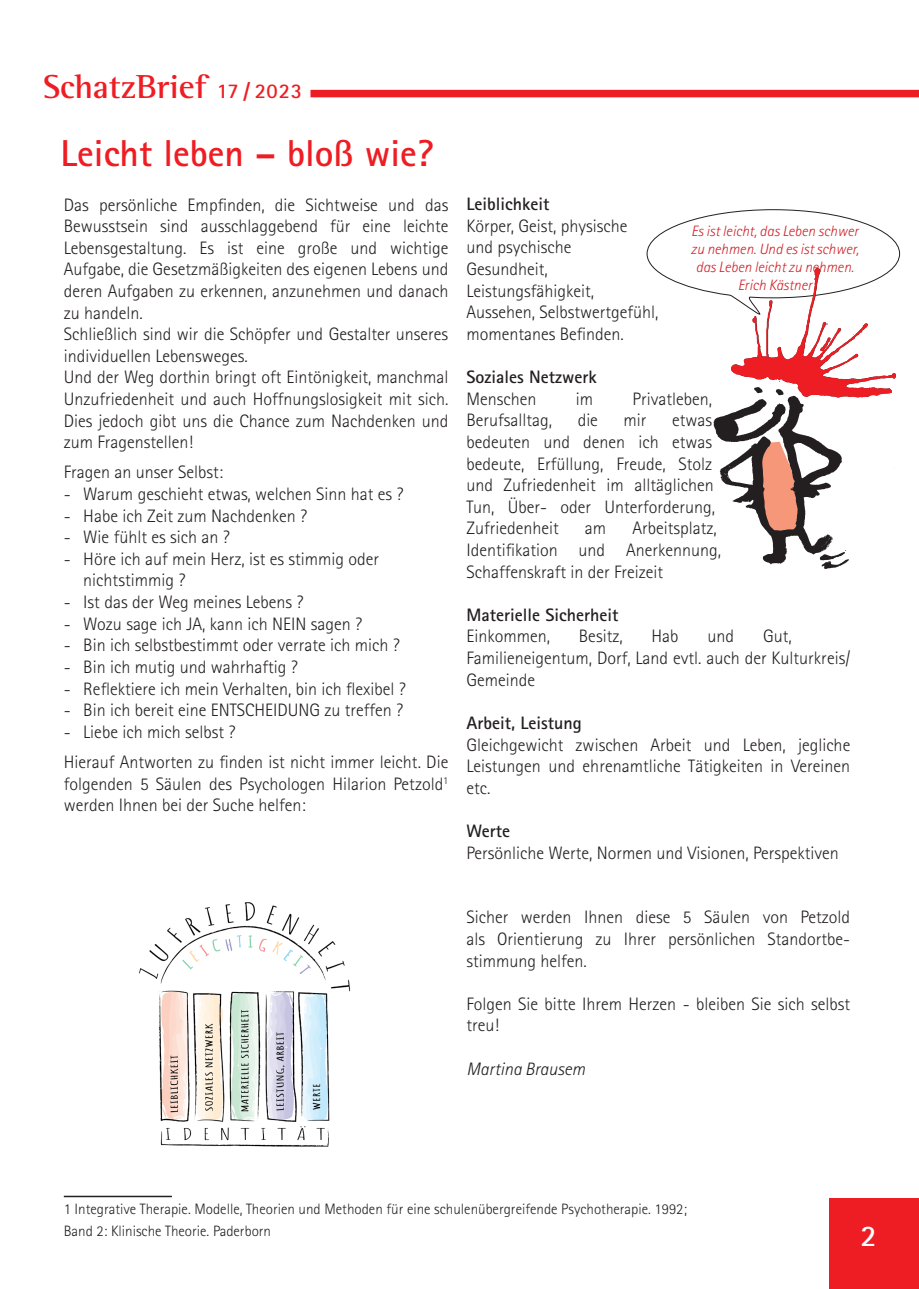
<style>
.page{position:relative;width:919px;height:1289px;background:#fff}
.page>*{position:absolute;margin:0;border:0;box-sizing:border-box;transform-origin:0 0}
.t1{font:700 37.5px "Rotis Sans Serif Std";color:#ee1d23}
.t2{font:700 34.05px "Rotis Semi Serif Std";color:#ee1d23}
.t3{font:700 30px "Rotis Sans Serif Std";color:#fff}
.t4{font:300 18px/21.6px "Rotis Sans Serif Std";color:#231f20}
.t5{font:700 18px "Rotis Sans Serif Std";color:#231f20}
.t6{font:italic 300 18px "Rotis Sans Serif Std";color:#231f20}
.t7{font:300 15px/21.6px "Rotis Sans Serif Std";color:#231f20}
.t8{font:italic 300 15px "Rotis Sans Serif Std";color:#d1232a}
.s1{font-family:"Rotis Sans Serif Std";font-size:21px}
</style>
<div class="page">
<div style="left:310px;top:90px;width:608px;height:7px;background:#ee1d23"></div>
<div style="left:829px;top:1198px;width:89px;height:90px;background:#ee1d23"></div>
<svg style="left:646px;top:209px;width:254px;height:78px"></svg>
<img style="left:713px;top:399px;width:182px;height:170px">
<img style="left:687px;top:263px;width:213px;height:136px">
<hr style="left:64px;top:1195px;width:108px;height:2px;background:#231f20">
<img style="left:139px;top:902px;width:212px;height:245px">
<p class="t2" style="left:43px;top:66px;width:260px">SchatzBrief <span class="s1">17 / 2023</span></p>
<p class="t1" style="left:61px;top:130px;width:374px">Leicht leben – bloß wie?</p>
<p class="t4" style="left:64px;top:194px;width:386px;text-align:justify">Das persönliche Empfinden, die Sichtweise und das Bewusstsein sind ausschlaggebend für eine leichte Lebensgestaltung. Es ist eine große und wichtige Aufgabe, die Gesetzmäßigkeiten des eigenen Lebens und deren Aufgaben zu erkennen, anzunehmen und danach zu handeln.</p>
<p class="t4" style="left:64px;top:323px;width:386px">Schließlich sind wir die Schöpfer und Gestalter unseres individuellen Lebensweges.</p>
<p class="t4" style="left:64px;top:366px;width:386px;text-align:justify">Und der Weg dorthin bringt oft Eintönigkeit, manchmal Unzufriedenheit und auch Hoffnungslosigkeit mit sich.<br>Dies jedoch gibt uns die Chance zum Nachdenken und zum Fragenstellen!</p>
<p class="t4" style="left:64px;top:461px;width:161px">Fragen an unser Selbst:</p>
<p class="t4" style="left:64px;top:483px;width:341px">- Warum geschieht etwas, welchen Sinn hat es ?</p>
<p class="t4" style="left:64px;top:505px;width:245px">- Habe ich Zeit zum Nachdenken ?</p>
<p class="t4" style="left:64px;top:526px;width:167px">- Wie fühlt es sich an ?</p>
<p class="t4" style="left:83px;top:548px;width:297px;text-indent:-19px">- Höre ich auf mein Herz, ist es stimmig oder nichtstimmig ?</p>
<p class="t4" style="left:64px;top:591px;width:241px">- Ist das der Weg meines Lebens ?</p>
<p class="t4" style="left:64px;top:613px;width:300px">- Wozu sage ich JA, kann ich NEIN sagen ?</p>
<p class="t4" style="left:64px;top:634px;width:337px">- Bin ich selbstbestimmt oder verrate ich mich ?</p>
<p class="t4" style="left:64px;top:656px;width:235px">- Bin ich mutig und wahrhaftig ?</p>
<p class="t4" style="left:64px;top:677px;width:343px">- Reflektiere ich mein Verhalten, bin ich flexibel ?</p>
<p class="t4" style="left:64px;top:699px;width:341px">- Bin ich bereit eine ENTSCHEIDUNG zu treffen ?</p>
<p class="t4" style="left:64px;top:721px;width:173px">- Liebe ich mich selbst ?</p>
<p class="t4" style="left:64px;top:751px;width:386px;text-align:justify">Hierauf Antworten zu finden ist nicht immer leicht. Die folgenden 5 Säulen des Psychologen Hilarion Petzold<sup>1 </sup>werden Ihnen bei der Suche helfen:</p>
<p class="t5" style="left:466px;top:193px;width:84px">Leiblichkeit</p>
<p class="t4" style="left:466px;top:215px;width:162px">Körper, Geist, physische und psychische<br>Gesundheit,</p>
<p class="t4" style="left:466px;top:280px;width:193px">Leistungsfähigkeit,<br>Aussehen, Selbstwertgefühl, momentanes Befinden.</p>
<p class="t5" style="left:466px;top:365px;width:132px">Soziales Netzwerk</p>
<p class="t4" style="left:466px;top:388px;width:71px">Menschen</p>
<p class="t4" style="left:575px;top:388px;width:19px">im</p>
<p class="t4" style="left:632px;top:388px;width:81px">Privatleben,</p>
<p class="t4" style="left:466px;top:409px;width:87px">Berufsalltag,</p>
<p class="t4" style="left:577px;top:409px;width:22px">die</p>
<p class="t4" style="left:623px;top:409px;width:25px">mir</p>
<p class="t8" style="left:691px;top:222px;width:169px">Es ist leicht, das Leben schwer</p>
<p class="t8" style="left:691px;top:240px;width:169px">zu nehmen. Und es ist schwer,</p>
<p class="t8" style="left:695px;top:258px;width:160px">das Leben leicht zu nehmen.</p>
<p class="t8" style="left:737px;top:276px;width:76px">Erich Kästner</p>
<p class="t4" style="left:466px;top:409px;width:250px;text-indent:206px">etwas bedeuten und denen ich etwas bedeute, Erfüllung, Freude, Stolz und Zufriedenheit im alltäglichen<br>Tun, Über- oder Unterforderung,<br>Zufriedenheit</p>
<p class="t4" style="left:466px;top:517px;width:256px;text-indent:166px">Arbeitsplatz,<br>Identifikation und Anerkennung,<br>Schaffenskraft in der Freizeit</p>
<p class="t5" style="left:466px;top:603px;width:153px">Materielle Sicherheit</p>
<p class="t4" style="left:466px;top:625px;width:85px">Einkommen,</p>
<p class="t4" style="left:579px;top:625px;width:45px">Besitz,</p>
<p class="t4" style="left:651px;top:625px;width:28px">Hab</p>
<p class="t4" style="left:707px;top:625px;width:28px">und</p>
<p class="t4" style="left:585px;top:517px;width:23px">am</p>
<p class="t4" style="left:466px;top:625px;width:385px;text-indent:297px">Gut,<br>Familieneigentum, Dorf, Land evtl. auch der Kulturkreis/<br>Gemeinde</p>
<p class="t5" style="left:466px;top:711px;width:117px">Arbeit, Leistung</p>
<p class="t4" style="left:466px;top:733px;width:385px;text-align:justify">Gleichgewicht zwischen Arbeit und Leben, jegliche Leistungen und ehrenamtliche Tätigkeiten in Vereinen etc.</p>
<p class="t5" style="left:466px;top:819px;width:45px">Werte</p>
<p class="t4" style="left:466px;top:841px;width:374px">Persönliche Werte, Normen und Visionen, Perspektiven</p>
<p class="t4" style="left:466px;top:906px;width:385px;text-align:justify">Sicher werden Ihnen diese 5 Säulen von Petzold als Orientierung zu Ihrer persönlichen Standortbe&shy;stimmung helfen.</p>
<p class="t4" style="left:466px;top:992px;width:385px">Folgen Sie bitte Ihrem Herzen - bleiben Sie sich selbst treu!</p>
<p class="t6" style="left:466px;top:1058px;width:120px">Martina Brausem</p>
<p class="t7" style="left:64px;top:1198px;width:624px">1 Integrative Therapie. Modelle, Theorien und Methoden für eine schulenübergreifende Psychotherapie. 1992;<br>Band 2: Klinische Theorie. Paderborn</p>
<p class="t3" style="left:860px;top:1217px;width:18px">2</p>
</div>
